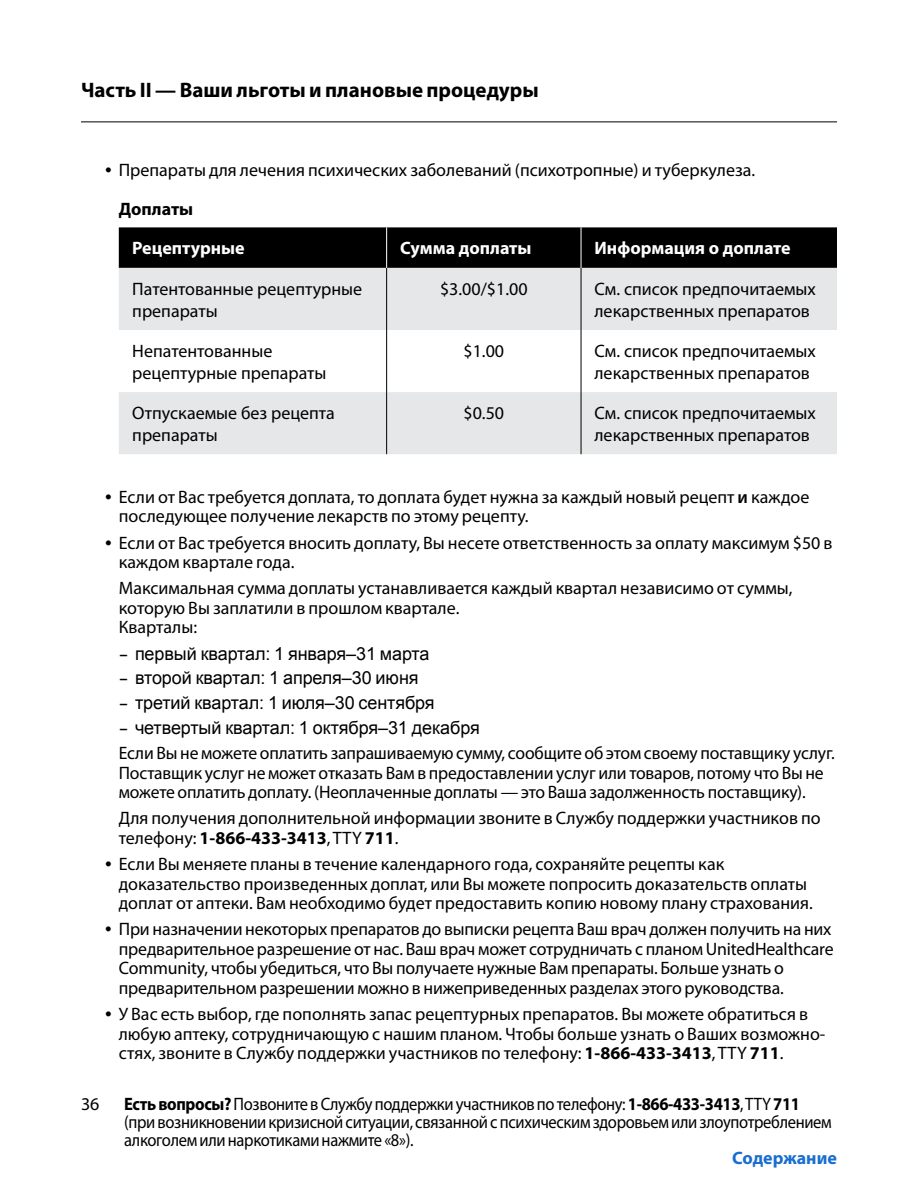
<style>
.page{position:relative;width:918px;height:1188px;background:#fff}
.page>*{position:absolute;margin:0;border:0;box-sizing:border-box;transform-origin:0 0}
.t1{font:700 21px "Myriad Pro";color:#000}
.Body___NO_bullets{font:18px/19.5px "Myriad Pro";letter-spacing:-.005em;color:#000}
.Table___body{font:18px/21.6px "Myriad Pro";color:#000}
.Body___NO_bullets-2{font:18px/18px "Myriad Pro";letter-spacing:-.005em;color:#000;scale:.92 1}
.t2{font:18px "Arial";letter-spacing:-.005em;color:#000}
.Table___headers_-_RE{font:700 18px "Myriad Pro";color:#fff}
.t3{font:700 18px "Myriad Pro";color:#196ecf}
.Body___NO_bullets-3{font:700 18px "Myriad Pro";color:#000}
.s1{font-family:"UHC Sans";font-weight:500}
.s2{font-weight:600}
.s3{font-weight:700}
</style>
<div class="page">
<hr style="left:81px;top:122px;width:756px;height:1px;background:#000">
<div style="left:119px;top:227px;width:718px;height:41px;background:#000"></div>
<svg style="left:119px;top:268px;width:718px;height:186px;fill:#e6e7e8"></svg>
<hr style="left:386px;top:268px;width:1px;height:62px;background:#000">
<hr style="left:581px;top:268px;width:1px;height:62px;background:#000">
<hr style="left:386px;top:330px;width:1px;height:62px;background:#000">
<hr style="left:581px;top:330px;width:1px;height:62px;background:#000">
<hr style="left:386px;top:392px;width:1px;height:62px;background:#000">
<hr style="left:581px;top:392px;width:1px;height:62px;background:#000">
<hr style="left:386px;top:227px;width:1px;height:41px;background:#fff">
<hr style="left:581px;top:227px;width:1px;height:41px;background:#fff">
<p class="t1" style="left:81px;top:76px;width:459px">Часть II — Ваши льготы и плановые процедуры</p>
<p class="Body___NO_bullets" style="left:103px;top:159px;width:654px"><span class="s1">•</span> Препараты для лечения психических заболеваний (психотропные) и туберкулеза.</p>
<p class="Body___NO_bullets-3" style="left:119px;top:197px;width:76px">Доплаты</p>
<p class="Table___headers_-_RE" style="left:132px;top:237px;width:114px">Рецептурные</p>
<p class="Table___headers_-_RE" style="left:400px;top:237px;width:133px">Сумма доплаты</p>
<p class="Table___headers_-_RE" style="left:595px;top:237px;width:198px">Информация о доплате</p>
<p class="Table___body" style="left:132px;top:278px;width:231px">Патентованные рецептурные препараты</p>
<p class="Table___body" style="left:440px;top:278px;width:89px">$3.00/$1.00</p>
<p class="Table___body" style="left:595px;top:278px;width:223px">См. список предпочитаемых лекарственных препаратов</p>
<p class="Table___body" style="left:132px;top:340px;width:196px">Непатентованные рецептурные препараты</p>
<p class="Table___body" style="left:464px;top:340px;width:42px">$1.00</p>
<p class="Table___body" style="left:595px;top:340px;width:223px">См. список предпочитаемых лекарственных препаратов</p>
<p class="Table___body" style="left:132px;top:402px;width:204px">Отпускаемые без рецепта препараты</p>
<p class="Table___body" style="left:464px;top:402px;width:42px">$0.50</p>
<p class="Table___body" style="left:595px;top:402px;width:223px">См. список предпочитаемых лекарственных препаратов</p>
<p class="Body___NO_bullets" style="left:119px;top:487px;width:692px;text-indent:-16px"><span class="s1">•</span> Если от Вас требуется доплата, то доплата будет нужна за каждый новый рецепт <span class="s2">и</span> каждое последующее получение лекарств по этому рецепту.</p>
<p class="Body___NO_bullets" style="left:119px;top:532px;width:715px;text-indent:-16px"><span class="s1">•</span> Если от Вас требуется вносить доплату, Вы несете ответственность за оплату максимум $50 в каждом квартале года.</p>
<p class="Body___NO_bullets" style="left:119px;top:578px;width:675px">Максимальная сумма доплаты устанавливается каждый квартал независимо от суммы, которую Вы заплатили в прошлом квартале.<br>Кварталы:</p>
<p class="t2" style="left:119px;top:641px;width:312px"><span class="s1">–</span> первый квартал: 1 января–31 марта</p>
<p class="t2" style="left:119px;top:666px;width:301px"><span class="s1">–</span> второй квартал: 1 апреля–30 июня</p>
<p class="t2" style="left:119px;top:691px;width:317px"><span class="s1">–</span> третий квартал: 1 июля–30 сентября</p>
<p class="t2" style="left:119px;top:716px;width:363px"><span class="s1">–</span> четвертый квартал: 1 октября–31 декабря</p>
<p class="Body___NO_bullets" style="left:119px;top:743px;width:718px">Если Вы не можете оплатить запрашиваемую сумму, сообщите об этом своему поставщику услуг.<br>Поставщик услуг не может отказать Вам в предоставлении услуг или товаров, потому что Вы не можете оплатить доплату. (Неоплаченные доплаты — это Ваша задолженность поставщику).</p>
<p class="Body___NO_bullets" style="left:119px;top:808px;width:703px">Для получения дополнительной информации звоните в Службу поддержки участников по телефону: <span class="s3">1-866-433-3413</span>, TTY <span class="s3">711</span>.</p>
<p class="Body___NO_bullets" style="left:119px;top:854px;width:696px;text-indent:-16px"><span class="s1">•</span> Если Вы меняете планы в течение календарного года, сохраняйте рецепты как доказательство произведенных доплат, или Вы можете попросить доказательств оплаты доплат от аптеки. Вам необходимо будет предоставить копию новому плану страхования.</p>
<p class="Body___NO_bullets" style="left:119px;top:919px;width:716px;text-indent:-16px"><span class="s1">•</span> При назначении некоторых препаратов до выписки рецепта Ваш врач должен получить на них предварительное разрешение от нас. Ваш врач может сотрудничать с планом UnitedHealthcare Community, чтобы убедиться, что Вы получаете нужные Вам препараты. Больше узнать о предварительном разрешении можно в нижеприведенных разделах этого руководства.</p>
<p class="Body___NO_bullets" style="left:119px;top:1004px;width:708px;text-indent:-16px"><span class="s1">•</span> У Вас есть выбор, где пополнять запас рецептурных препаратов. Вы можете обратиться в любую аптеку, сотрудничающую с нашим планом. Чтобы больше узнать о Ваших возможно&shy;стях, звоните в Службу поддержки участников по телефону: <span class="s3">1-866-433-3413</span>, TTY <span class="s3">711</span>.</p>
<p class="Body___NO_bullets" style="left:81px;top:1094px;width:20px">36</p>
<p class="Body___NO_bullets-2" style="left:124px;top:1094px;width:771px"><span class="s3">Есть вопросы?</span> Позвоните в Службу поддержки участников по телефону: <span class="s3">1-866-433-3413</span>, TTY <span class="s3">711 </span>(при возникновении кризисной ситуации, связанной с психическим здоровьем или злоупотреблением алкоголем или наркотиками нажмите «8»).</p>
<p class="t3" style="left:732px;top:1146px;width:106px">Содержание</p>
</div>
